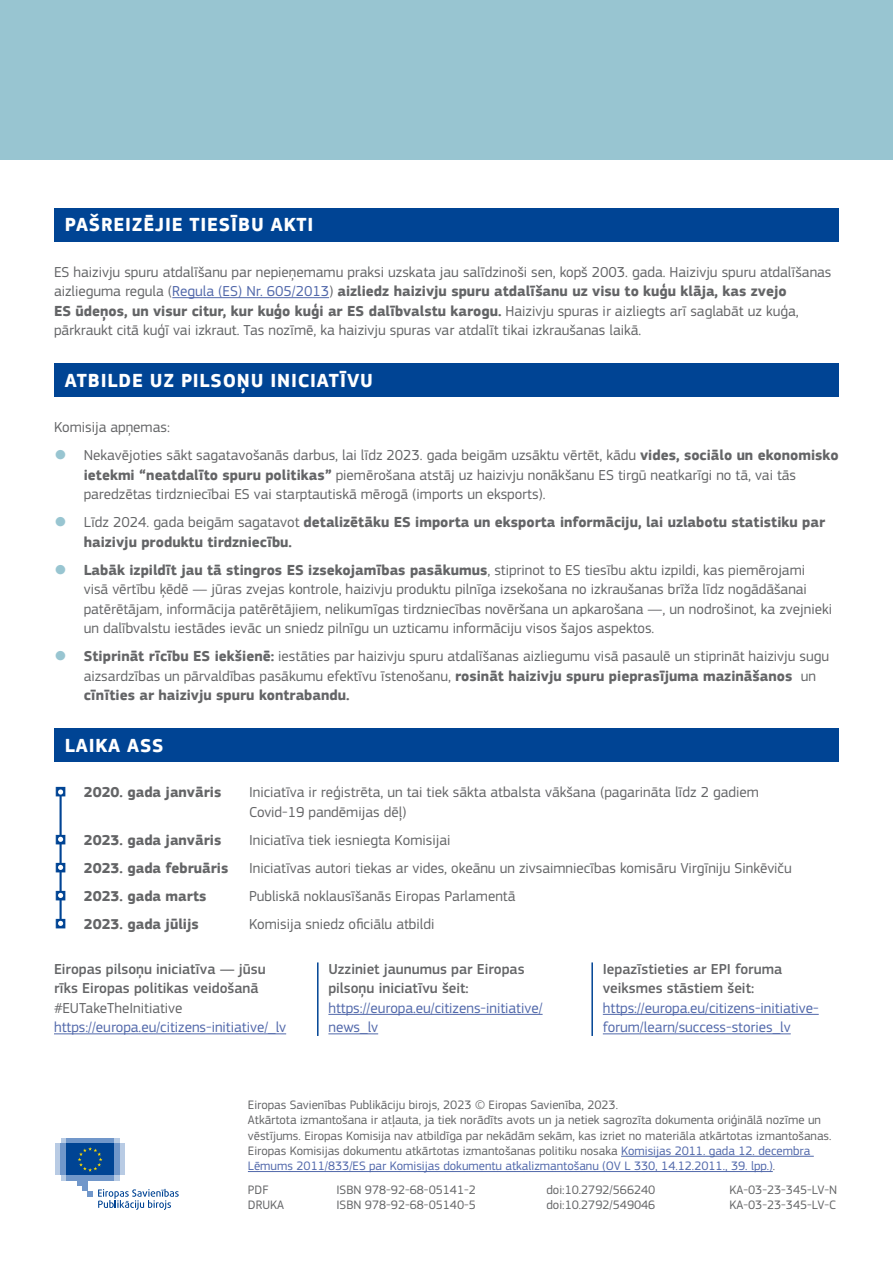
<style>
.page{position:relative;width:893px;height:1263px;background:#fff}
.page>*{position:absolute;margin:0;border:0;box-sizing:border-box;transform-origin:0 0}
.sect_title{font:700 19.5px "EC Square Sans Pro";letter-spacing:.04em;color:#fff}
.t1{font:15px/19.5px "EC Square Sans Pro";color:#646567}
.t2{font:500 15px/19.5px "EC Square Sans Pro";color:#646567}
.t3{font:700 15px/19.5px "EC Square Sans Pro";color:#646567}
.t4{font:15px/19.5px "EC Square Sans Pro";color:#5168aa}
.t5{font:12.75px/15.3px "EC Square Sans Pro";color:#646567}
.s1{color:#5168aa}
.s2{font-weight:700}
.s3{font-weight:700;color:#98c5d1}
.s4{color:#98c5d1}
.s5{font-weight:400}
.s6{font-weight:400;color:#004494}
.s7{font-weight:400;color:#5168aa}
.s8{font-weight:500;color:#646567}
</style>
<div class="page">
<div style="left:54px;top:207px;width:785px;height:34px;background:#004494"></div>
<hr style="left:172px;top:297px;width:157px;height:1px;background:#5168aa">
<div style="left:54px;top:363px;width:785px;height:34px;background:#004494"></div>
<div style="left:54px;top:728px;width:785px;height:34px;background:#004494"></div>
<hr style="left:54px;top:1033px;width:232px;height:1px;background:#5168aa">
<hr style="left:328px;top:1014px;width:215px;height:1px;background:#5168aa">
<hr style="left:328px;top:1033px;width:50px;height:1px;background:#5168aa">
<hr style="left:603px;top:1014px;width:216px;height:1px;background:#5168aa">
<hr style="left:603px;top:1033px;width:188px;height:1px;background:#5168aa">
<hr style="left:317px;top:962px;width:2px;height:74px;background:#004494">
<hr style="left:591px;top:962px;width:2px;height:74px;background:#004494">
<div style="left:61px;top:1175px;width:58px;height:6px;background:#b8cbe4"></div>
<div style="left:61px;top:1138px;width:58px;height:5px;background:#b8cbe4"></div>
<div style="left:66px;top:1138px;width:48px;height:5px;background:#7197ca"></div>
<div style="left:66px;top:1175px;width:48px;height:6px;background:#7197ca"></div>
<div style="left:114px;top:1143px;width:5px;height:32px;background:#7197ca"></div>
<div style="left:119px;top:1143px;width:6px;height:32px;background:#b8cbe4"></div>
<div style="left:61px;top:1143px;width:5px;height:32px;background:#7197ca"></div>
<div style="left:55px;top:1143px;width:6px;height:32px;background:#b8cbe4"></div>
<div style="left:77px;top:1175px;width:10px;height:11px;background:#7197ca"></div>
<div style="left:82px;top:1175px;width:5px;height:16px;background:#7197ca"></div>
<div style="left:66px;top:1143px;width:48px;height:32px;background:#004494"></div>
<svg style="left:78px;top:1147px;width:25px;height:25px"></svg>
<svg style="left:87px;top:1189px;width:92px;height:21px"></svg>
<hr style="left:621px;top:1156px;width:193px;height:1px;background:#5168aa">
<hr style="left:248px;top:1171px;width:525px;height:1px;background:#5168aa">
<div style="left:0;top:0;width:893px;height:159px;background:#98c5d1"></div>
<hr style="left:60px;top:793px;width:2px;height:130px;background:#004494">
<svg style="left:59px;top:865px;width:3px;height:5px"></svg>
<svg style="left:59px;top:893px;width:3px;height:5px"></svg>
<h3 class="sect_title" style="left:65px;top:213px;width:250px">PAŠREIZĒJIE TIESĪBU AKTI</h3>
<p class="t1" style="left:54px;top:262px;width:779px">ES haizivju spuru atdalīšanu par nepieņemamu praksi uzskata jau salīdzinoši sen, kopš 2003. gada. Haizivju spuru atdalīšanas aizlieguma regula (<span class="s1">Regula (ES) Nr. 605/2013</span>) <span class="s2">aizliedz haizivju spuru atdalīšanu uz visu to kuģu klāja, kas zvejo<br>ES ūdeņos, un visur citur, kur kuģo kuģi ar ES dalībvalstu karogu.</span> Haizivju spuras ir aizliegts arī saglabāt uz kuģa, pārkraukt citā kuģī vai izkraut. Tas nozīmē, ka haizivju spuras var atdalīt tikai izkraušanas laikā.</p>
<h3 class="sect_title" style="left:65px;top:368px;width:310px">ATBILDE UZ PILSOŅU INICIATĪVU</h3>
<p class="t1" style="left:54px;top:417px;width:117px">Komisija apņemas:</p>
<p class="t1" style="left:84px;top:445px;width:756px;text-indent:-30px"><span class="s3">●</span> Nekavējoties sākt sagatavošanās darbus, lai līdz 2023. gada beigām uzsāktu vērtēt, kādu <span class="s2">vides, sociālo un ekonomisko ietekmi “neatdalīto spuru politikas”</span> piemērošana atstāj uz haizivju nonākšanu ES tirgū neatkarīgi no tā, vai tās paredzētas tirdzniecībai ES vai starptautiskā mērogā (imports un eksports).</p>
<p class="t3" style="left:84px;top:513px;width:743px;text-indent:-30px"><span class="s4">●</span> <span class="s5">Līdz 2024. gada beigām sagatavot</span> detalizētāku ES importa un eksporta informāciju, lai uzlabotu statistiku par haizivju produktu tirdzniecību.</p>
<p class="t1" style="left:84px;top:560px;width:750px;text-indent:-30px"><span class="s3">●</span> <span class="s2">Labāk izpildīt jau tā stingros ES izsekojamības pasākumus</span>, stiprinot to ES tiesību aktu izpildi, kas piemērojami visā vērtību ķēdē — jūras zvejas kontrole, haizivju produktu pilnīga izsekošana no izkraušanas brīža līdz nogādāšanai patērētājam, informācija patērētājiem, nelikumīgas tirdzniecības novēršana un apkarošana —, un nodrošinot, ka zvejnieki un dalībvalstu iestādes ievāc un sniedz pilnīgu un uzticamu informāciju visos šajos aspektos.</p>
<p class="t1" style="left:84px;top:646px;width:747px;text-indent:-30px"><span class="s3">●</span> <span class="s2">Stiprināt rīcību ES iekšienē:</span> iestāties par haizivju spuru atdalīšanas aizliegumu visā pasaulē un stiprināt haizivju sugu aizsardzības un pārvaldības pasākumu efektīvu īstenošanu, <span class="s2">rosināt haizivju spuru pieprasījuma mazināšanos</span> un <span class="s2">cīnīties ar haizivju spuru kontrabandu.</span></p>
<h3 class="sect_title" style="left:65px;top:733px;width:100px">LAIKA ASS</h3>
<p class="t3" style="left:54px;top:783px;width:169px"><span class="s6">■</span> 2020. gada janvāris</p>
<p class="t1" style="left:249px;top:782px;width:511px">Iniciatīva ir reģistrēta, un tai tiek sākta atbalsta vākšana (pagarināta līdz 2 gadiem<br>Covid-19 pandēmijas dēļ)</p>
<p class="t3" style="left:54px;top:830px;width:169px"><span class="s6">■</span> 2023. gada janvāris</p>
<p class="t1" style="left:249px;top:830px;width:203px">Iniciatīva tiek iesniegta Komisijai</p>
<p class="t3" style="left:54px;top:858px;width:176px"><span class="s6">■</span> 2023. gada februāris</p>
<p class="t1" style="left:249px;top:858px;width:544px">Iniciatīvas autori tiekas ar vides, okeānu un zivsaimniecības komisāru Virgīniju Sinkēviču</p>
<p class="t3" style="left:54px;top:886px;width:154px"><span class="s6">■</span> 2023. gada marts</p>
<p class="t1" style="left:249px;top:886px;width:268px">Publiskā noklausīšanās Eiropas Parlamentā</p>
<p class="t3" style="left:54px;top:914px;width:146px"><span class="s6">■</span> 2023. gada jūlijs</p>
<p class="t1" style="left:249px;top:914px;width:187px">Komisija sniedz oficiālu atbildi</p>
<p class="t2" style="left:54px;top:959px;width:234px">Eiropas pilsoņu iniciatīva — jūsu rīks Eiropas politikas veidošanā <span class="s5">#EUTakeTheInitiative </span><span class="s7">https://europa.eu/citizens-initiative/_lv</span></p>
<p class="t2" style="left:328px;top:959px;width:216px">Uzziniet jaunumus par Eiropas pilsoņu iniciatīvu šeit: <span class="s7">https://europa.eu/citizens-initiative/ news_lv</span></p>
<p class="t4" style="left:603px;top:959px;width:217px"><span class="s8">Iepazīstieties ar EPI foruma veiksmes stāstiem šeit: </span>https://europa.eu/citizens-initiative&shy;forum/learn/success-stories_lv</p>
<p class="t5" style="left:248px;top:1097px;width:585px">Eiropas Savienības Publikāciju birojs, 2023 © Eiropas Savienība, 2023.<br>Atkārtota izmantošana ir atļauta, ja tiek norādīts avots un ja netiek sagrozīta dokumenta oriģinālā nozīme un vēstījums. Eiropas Komisija nav atbildīga par nekādām sekām, kas izriet no materiāla atkārtotas izmantošanas.<br>Eiropas Komisijas dokumentu atkārtotas izmantošanas politiku nosaka <span class="s1">Komisijas 2011. gada 12. decembra Lēmums 2011/833/ES par Komisijas dokumentu atkalizmantošanu (OV L 330, 14.12.2011., 39. lpp.)</span>.</p>
<p class="t5" style="left:248px;top:1182px;width:22px">PDF</p>
<p class="t5" style="left:336px;top:1182px;width:141px">ISBN 978-92-68-05141-2</p>
<p class="t5" style="left:546px;top:1182px;width:110px">doi:10.2792/566240</p>
<p class="t5" style="left:729px;top:1182px;width:109px">KA-03-23-345-LV-N</p>
<p class="t5" style="left:248px;top:1197px;width:38px">DRUKA</p>
<p class="t5" style="left:336px;top:1197px;width:141px">ISBN 978-92-68-05140-5</p>
<p class="t5" style="left:546px;top:1197px;width:110px">doi:10.2792/549046</p>
<p class="t5" style="left:729px;top:1197px;width:108px">KA-03-23-345-LV-C</p>
</div>
